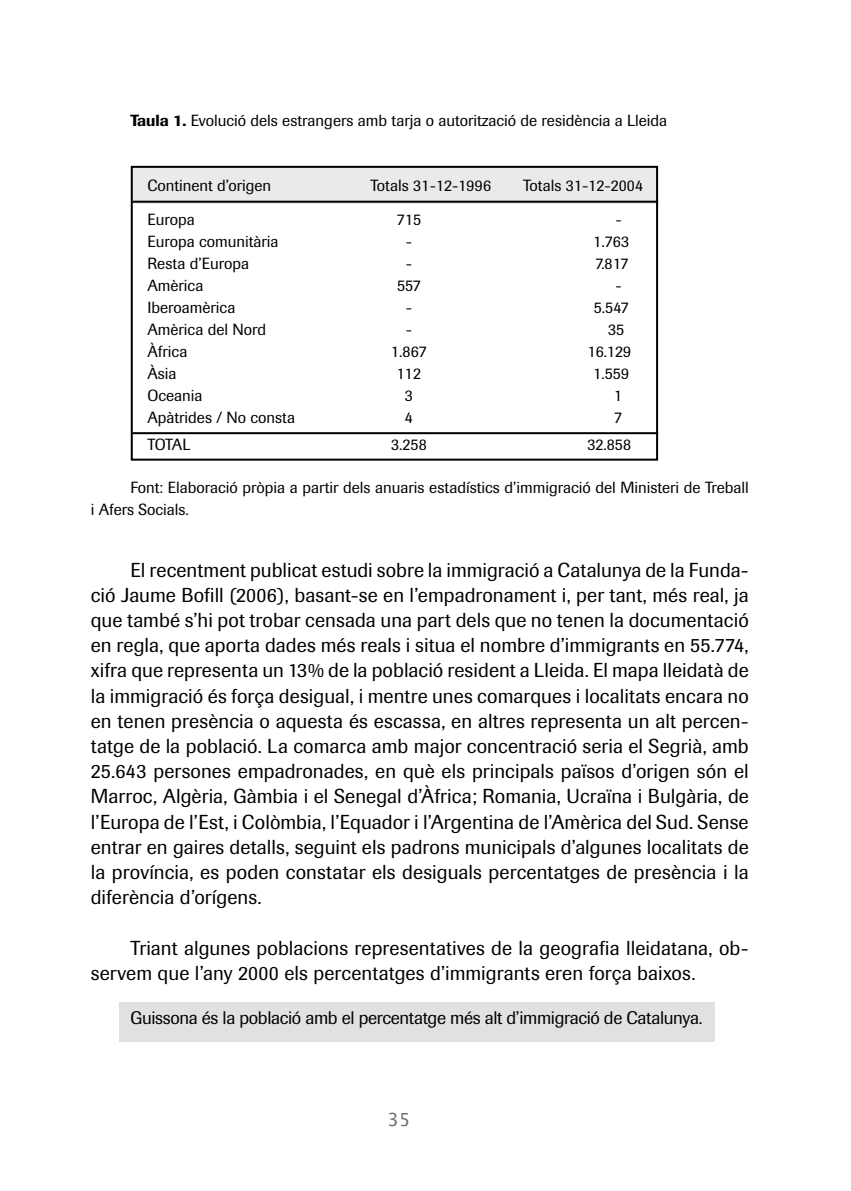
<style>
.page{position:relative;width:851px;height:1191px;background:#fff}
.page>*{position:absolute;margin:0;border:0;box-sizing:border-box;transform-origin:0 0}
.cos_de_texte{font:20px/25.2px "Imago";letter-spacing:.005em;color:#000;text-align:justify}
.t1{font:18px "Imago";letter-spacing:-.02em;color:#000}
.t2{font:18px "Lucida Sans";color:#6f6f6f}
.gràfic_i_peu_de_foto{font:16px/22px "Imago";color:#000}
.s1{font-weight:500}
</style>
<div class="page">
<div style="left:132px;top:168px;width:526px;height:36px;background:#eaeaea"></div>
<div style="left:131px;top:166px;width:527px;height:294px;border:2px solid #000"></div>
<hr style="left:132px;top:201px;width:526px;height:2px;background:#000">
<hr style="left:132px;top:432px;width:526px;height:2px;background:#000">
<div style="left:119px;top:1003px;width:595px;height:39px;background:#e1e1e1"></div>
<p class="gràfic_i_peu_de_foto" style="left:130px;top:110px;width:538px"><span class="s1">Taula 1.</span> Evolució dels estrangers amb tarja o autorització de residència a Lleida</p>
<p class="gràfic_i_peu_de_foto" style="left:147px;top:175px;width:125px">Continent d’origen</p>
<p class="gràfic_i_peu_de_foto" style="left:370px;top:175px;width:122px">Totals 31-12-1996</p>
<p class="gràfic_i_peu_de_foto" style="left:523px;top:175px;width:122px">Totals 31-12-2004</p>
<p class="gràfic_i_peu_de_foto" style="left:147px;top:208px;width:49px">Europa</p>
<p class="gràfic_i_peu_de_foto" style="left:397px;top:208px;width:26px">715</p>
<p class="gràfic_i_peu_de_foto" style="left:615px;top:208px;width:8px">-</p>
<p class="gràfic_i_peu_de_foto" style="left:147px;top:230px;width:133px">Europa comunitària</p>
<p class="gràfic_i_peu_de_foto" style="left:406px;top:230px;width:8px">-</p>
<p class="gràfic_i_peu_de_foto" style="left:593px;top:230px;width:37px">1.763</p>
<p class="gràfic_i_peu_de_foto" style="left:147px;top:252px;width:103px">Resta d’Europa</p>
<p class="gràfic_i_peu_de_foto" style="left:406px;top:252px;width:8px">-</p>
<p class="gràfic_i_peu_de_foto" style="left:595px;top:252px;width:34px">7.817</p>
<p class="gràfic_i_peu_de_foto" style="left:147px;top:274px;width:57px">Amèrica</p>
<p class="gràfic_i_peu_de_foto" style="left:397px;top:274px;width:25px">557</p>
<p class="gràfic_i_peu_de_foto" style="left:615px;top:274px;width:8px">-</p>
<p class="gràfic_i_peu_de_foto" style="left:147px;top:296px;width:89px">Iberoamèrica</p>
<p class="gràfic_i_peu_de_foto" style="left:406px;top:296px;width:8px">-</p>
<p class="gràfic_i_peu_de_foto" style="left:593px;top:296px;width:37px">5.547</p>
<p class="gràfic_i_peu_de_foto" style="left:147px;top:318px;width:120px">Amèrica del Nord</p>
<p class="gràfic_i_peu_de_foto" style="left:406px;top:318px;width:8px">-</p>
<p class="gràfic_i_peu_de_foto" style="left:608px;top:318px;width:17px">35</p>
<p class="gràfic_i_peu_de_foto" style="left:147px;top:340px;width:41px">Àfrica</p>
<p class="gràfic_i_peu_de_foto" style="left:391px;top:340px;width:37px">1.867</p>
<p class="gràfic_i_peu_de_foto" style="left:587px;top:340px;width:45px">16.129</p>
<p class="gràfic_i_peu_de_foto" style="left:147px;top:362px;width:30px">Àsia</p>
<p class="gràfic_i_peu_de_foto" style="left:397px;top:362px;width:25px">112</p>
<p class="gràfic_i_peu_de_foto" style="left:593px;top:362px;width:37px">1.559</p>
<p class="gràfic_i_peu_de_foto" style="left:147px;top:384px;width:57px">Oceania</p>
<p class="gràfic_i_peu_de_foto" style="left:405px;top:384px;width:9px">3</p>
<p class="gràfic_i_peu_de_foto" style="left:614px;top:384px;width:9px">1</p>
<p class="gràfic_i_peu_de_foto" style="left:147px;top:406px;width:149px">Apàtrides / No consta</p>
<p class="gràfic_i_peu_de_foto" style="left:405px;top:406px;width:9px">4</p>
<p class="gràfic_i_peu_de_foto" style="left:614px;top:406px;width:9px">7</p>
<p class="gràfic_i_peu_de_foto" style="left:147px;top:434px;width:45px">TOTAL</p>
<p class="gràfic_i_peu_de_foto" style="left:391px;top:434px;width:37px">3.258</p>
<p class="gràfic_i_peu_de_foto" style="left:587px;top:434px;width:45px">32.858</p>
<p class="gràfic_i_peu_de_foto" style="left:91px;top:476px;width:659px;text-indent:40px">Font: Elaboració pròpia a partir dels anuaris estadístics d’immigració del Ministeri de Treball i Afers Socials.</p>
<p class="cos_de_texte" style="left:91px;top:557px;width:659px;text-indent:40px">El recentment publicat estudi sobre la immigració a Catalunya de la Funda&shy;ció Jaume Bofill (2006), basant-se en l’empadronament i, per tant, més real, ja que també s’hi pot trobar censada una part dels que no tenen la documentació en regla, que aporta dades més reals i situa el nombre d’immigrants en 55.774, xifra que representa un 13% de la població resident a Lleida. El mapa lleidatà de la immigració és força desigual, i mentre unes comarques i localitats encara no en tenen presència o aquesta és escassa, en altres representa un alt percen&shy;tatge de la població. La comarca amb major concentració seria el Segrià, amb 25.643 persones empadronades, en què els principals països d’origen són el Marroc, Algèria, Gàmbia i el Senegal d’Àfrica; Romania, Ucraïna i Bulgària, de l’Europa de l’Est, i Colòmbia, l’Equador i l’Argentina de l’Amèrica del Sud. Sense entrar en gaires detalls, seguint els padrons municipals d’algunes localitats de la província, es poden constatar els desiguals percentatges de presència i la diferència d’orígens.</p>
<p class="cos_de_texte" style="left:91px;top:935px;width:659px;text-indent:40px">Triant algunes poblacions representatives de la geografia lleidatana, ob&shy;servem que l’any 2000 els percentatges d’immigrants eren força baixos.</p>
<p class="t1" style="left:130px;top:1007px;width:573px">Guissona és la població amb el percentatge més alt d’immigració de Catalunya.</p>
<p class="t2" style="left:387px;top:1109px;width:24px">35</p>
</div>
